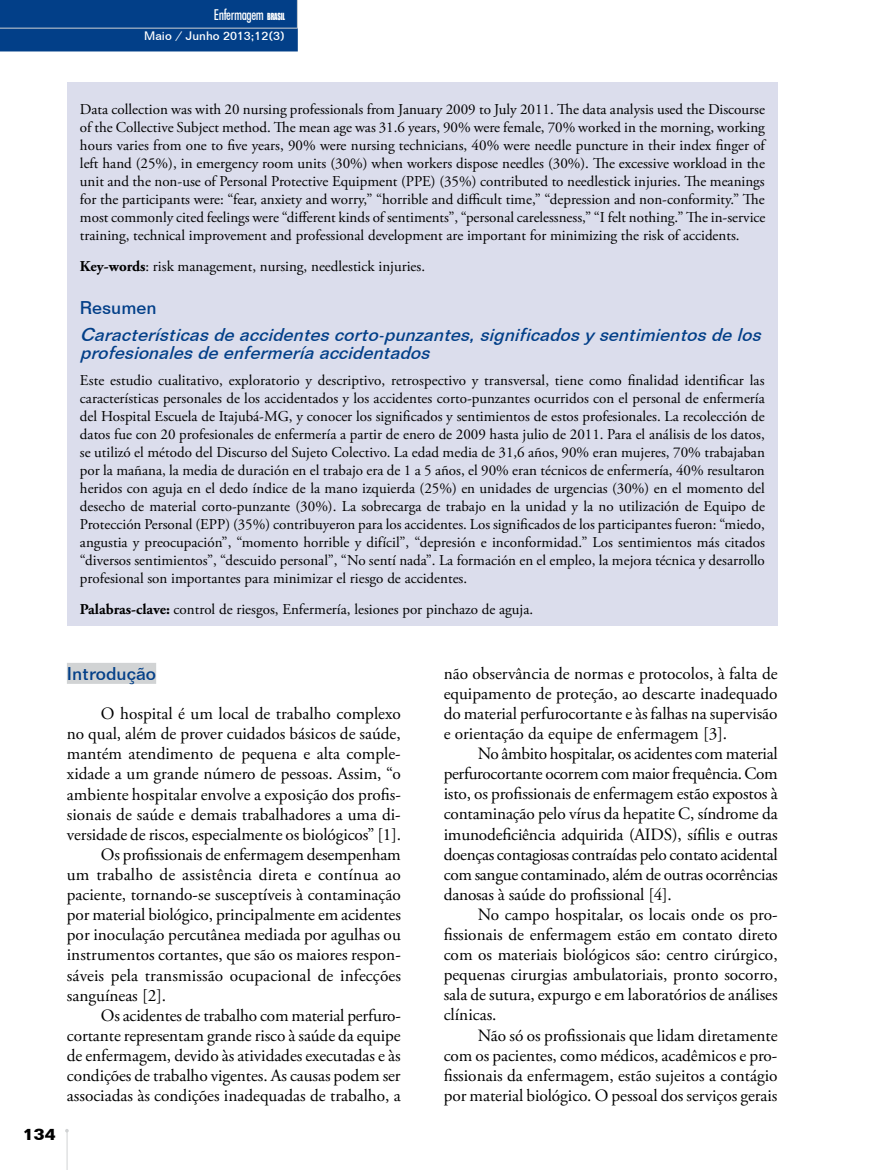
<style>
.page{position:relative;width:872px;height:1170px;background:#fff}
.page>*{position:absolute;margin:0;border:0;box-sizing:border-box;transform-origin:0 0}
.t1{font:italic 500 18px/18px "Folio BT";color:#023f88}
.t2{font:500 18px "Folio BT";color:#023f88}
.t3{font:17.25px/20.1px "Adobe Garamond Pro";color:#000;text-align:justify}
.t4{font:700 16.5px "Folio BT";color:#000}
.t5{font:15px/18px "Adobe Garamond Pro";color:#000;text-align:justify}
.t6{font:500 condensed 15px "Futura BT";letter-spacing:-.03em;color:#fff;scale:.9 1}
.t7{font:500 12px "Folio BT";color:#fff}
.s1{font-family:"Impact";font-weight:400;font-stretch:normal;font-size:9px}
.s2{font-weight:700}
</style>
<div class="page">
<hr style="left:67px;top:1132px;width:1px;height:37px;background:#d1d3d4">
<div style="left:0;top:0;width:298px;height:51px;background:#023f88"></div>
<hr style="left:0;top:28px;width:298px;height:1px;background:#d1d3d4">
<div style="left:67px;top:83px;width:710px;height:543px;background:#dbddec"></div>
<div style="left:67px;top:662px;width:89px;height:21px;background:#d1d3d4"></div>
<p class="t6" style="left:214px;top:6px;width:80px">Enfermagem <span class="s1">BRASIL</span></p>
<p class="t7" style="left:144px;top:28px;width:142px">Maio / Junho 2013;12(3)</p>
<p class="t5" style="left:80px;top:101px;width:687px">Data collection was with 20 nursing professionals from January 2009 to July 2011. The data analysis used the Discourse of the Collective Subject method. The mean age was 31.6 years, 90% were female, 70% worked in the morning, working hours varies from one to five years, 90% were nursing technicians, 40% were needle puncture in their index finger of left hand (25%), in emergency room units (30%) when workers dispose needles (30%). The excessive workload in the unit and the non-use of Personal Protective Equipment (PPE) (35%) contributed to needlestick injuries. The meanings for the participants were: “fear, anxiety and worry,” “horrible and difficult time,” “depression and non-conformity.” The most commonly cited feelings were “different kinds of sentiments”, “personal carelessness,” “I felt nothing.” The in-service training, technical improvement and professional development are important for minimizing the risk of accidents.</p>
<p class="t5" style="left:80px;top:257px;width:346px"><span class="s2">Key-words</span>: risk management, nursing, needlestick injuries.</p>
<p class="t2" style="left:80px;top:297px;width:78px">Resumen</p>
<p class="t1" style="left:80px;top:325px;width:688px">Característicasdeaccidentescorto-punzantes,significadosy sentimientosdelos profesionalesdeenfermeríaaccidentados</p>
<p class="t5" style="left:80px;top:372px;width:686px">Este estudio cualitativo, exploratorio y descriptivo, retrospectivo y transversal, tiene como finalidad identificar las características personales de los accidentados y los accidentes corto-punzantes ocurridos con el personal de enfermería del Hospital Escuela de Itajubá-MG, y conocer los significados y sentimientos de estos profesionales. La recolección de datos fue con 20 profesionales de enfermería a partir de enero de 2009 hasta julio de 2011. Para el análisis de los datos, se utilizó el método del Discurso del Sujeto Colectivo. La edad media de 31,6 años, 90% eran mujeres, 70% trabajaban por la mañana, la media de duración en el trabajo era de 1 a 5 años, el 90% eran técnicos de enfermería, 40% resultaron heridos con aguja en el dedo índice de la mano izquierda (25%) en unidades de urgencias (30%) en el momento del desecho de material corto-punzante (30%). La sobrecarga de trabajo en la unidad y la no utilización de Equipo de Protección Personal (EPP) (35%) contribuyeron para los accidentes. Los significados de los participantes fueron: “miedo, angustia y preocupación”, “momento horrible y difícil”, “depresión e inconformidad.” Los sentimientos más citados “diversos sentimientos”, “descuido personal”, “No sentí nada”. La formación en el empleo, la mejora técnica y desarrollo profesional son importantes para minimizar el riesgo de accidentes.</p>
<p class="t5" style="left:80px;top:601px;width:455px"><span class="s2">Palabras-clave:</span> control de riesgos, Enfermería, lesiones por pinchazo de aguja.</p>
<p class="t4" style="left:23px;top:1123px;width:34px">134</p>
<p class="t2" style="left:67px;top:662px;width:91px">Introdução</p>
<p class="t3" style="left:101px;top:704px;width:301px">O hospital é um local de trabalho complexo</p>
<p class="t3" style="left:67px;top:724px;width:335px">no qual, além de prover cuidados básicos de saúde,</p>
<p class="t3" style="left:67px;top:744px;width:335px">mantém atendimento de pequena e alta comple-</p>
<p class="t3" style="left:67px;top:764px;width:335px">xidade a um grande número de pessoas. Assim, “o</p>
<p class="t3" style="left:67px;top:784px;width:335px">ambiente hospitalar envolve a exposição dos profis-</p>
<p class="t3" style="left:67px;top:804px;width:335px">sionais de saúde e demais trabalhadores a uma di-</p>
<p class="t3" style="left:67px;top:824px;width:336px">versidade de riscos, especialmente os biológicos” [1].</p>
<p class="t3" style="left:101px;top:844px;width:301px">Os profissionais de enfermagem desempenham</p>
<p class="t3" style="left:67px;top:865px;width:335px">um trabalho de assistência direta e contínua ao</p>
<p class="t3" style="left:67px;top:885px;width:335px">paciente, tornando-se susceptíveis à contaminação</p>
<p class="t3" style="left:67px;top:905px;width:335px">por material biológico, principalmente em acidentes</p>
<p class="t3" style="left:67px;top:925px;width:335px">por inoculação percutânea mediada por agulhas ou</p>
<p class="t3" style="left:67px;top:945px;width:335px">instrumentos cortantes, que são os maiores respon-</p>
<p class="t3" style="left:67px;top:965px;width:336px">sáveis pela transmissão ocupacional de infecções</p>
<p class="t3" style="left:67px;top:985px;width:101px">sanguíneas [2].</p>
<p class="t3" style="left:101px;top:1005px;width:301px">Os acidentes de trabalho com material perfuro-</p>
<p class="t3" style="left:67px;top:1025px;width:335px">cortante representam grande risco à saúde da equipe</p>
<p class="t3" style="left:67px;top:1045px;width:335px">de enfermagem, devido às atividades executadas e às</p>
<p class="t3" style="left:67px;top:1066px;width:335px">condições de trabalho vigentes. As causas podem ser</p>
<p class="t3" style="left:67px;top:1086px;width:335px">associadas às condições inadequadas de trabalho, a</p>
<p class="t3" style="left:444px;top:663px;width:335px">não observância de normas e protocolos, à falta de equipamento de proteção, ao descarte inadequado do material perfurocortante e às falhas na supervisão e orientação da equipe de enfermagem [3].</p>
<p class="t3" style="left:444px;top:744px;width:336px;text-indent:34px">No âmbito hospitalar, os acidentes com material perfurocortante ocorrem com maior frequência. Com isto, os profissionais de enfermagem estão expostos à contaminação pelo vírus da hepatite C, síndrome da imunodeficiência adquirida (AIDS), sífilis e outras doenças contagiosas contraídas pelo contato acidental com sangue contaminado, além de outras ocorrências danosas à saúde do profissional [4].</p>
<p class="t3" style="left:444px;top:904px;width:335px;text-indent:34px">No campo hospitalar, os locais onde os pro&shy;fissionais de enfermagem estão em contato direto com os materiais biológicos são: centro cirúrgico, pequenas cirurgias ambulatoriais, pronto socorro, sala de sutura, expurgo e em laboratórios de análises clínicas.</p>
<p class="t3" style="left:444px;top:1025px;width:335px;text-indent:34px">Não só os profissionais que lidam diretamente com os pacientes, como médicos, acadêmicos e pro&shy;fissionais da enfermagem, estão sujeitos a contágio por material biológico. O pessoal dos serviços gerais</p>
</div>
